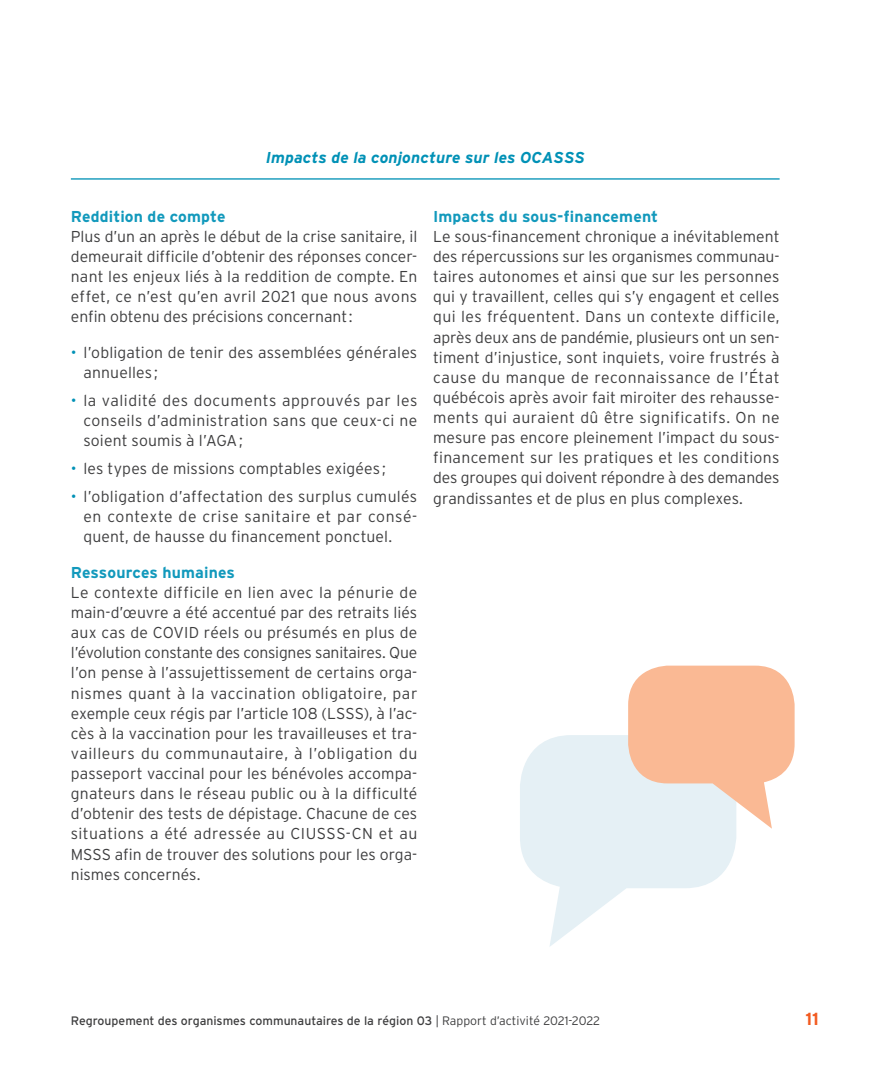
<style>
.page{position:relative;width:882px;height:1071px;background:#fff}
.page>*{position:absolute;margin:0;border:0;box-sizing:border-box;transform-origin:0 0}
.t1{font:700 17.5px "Interstate";color:#f25b21}
.Txt_courant{font:300 15.75px/20.1px "Interstate";letter-spacing:.005em;color:#3e3e3f;text-align:justify}
.Intertitre{font:700 15.75px "Interstate";letter-spacing:.01em;color:#1299bc}
.Titre___Mandats{font:italic 700 15.75px "Interstate";letter-spacing:.01em;color:#0091b6}
.t2{font:12.25px "Interstate";color:#3e3e3f}
.s1{color:#0091b6}
.s2{font-weight:300}
</style>
<div class="page">
<svg style="left:520px;top:735px;width:216px;height:212px;fill:#e5f0f5"></svg>
<svg style="left:628px;top:666px;width:167px;height:163px;background:#f6cab0"></svg>
<hr style="left:71px;top:178px;width:709px;height:2px;background:#0091b6">
<p class="Titre___Mandats" style="left:266px;top:148px;width:321px">Impacts de la conjoncture sur les OCASSS</p>
<p class="Intertitre" style="left:71px;top:207px;width:156px">Reddition de compte</p>
<p class="Txt_courant" style="left:71px;top:226px;width:348px">Plus d’un an après le début de la crise sanitaire, il demeurait difficile d’obtenir des réponses concer&shy;nant les enjeux liés à la reddition de compte. En effet, ce n’est qu’en avril 2021 que nous avons enfin obtenu des précisions concernant:</p>
<p class="Txt_courant" style="left:83px;top:343px;width:335px;text-indent:-13px"><span class="s1">•</span> l’obligation de tenir des assemblées générales annuelles ;</p>
<p class="Txt_courant" style="left:83px;top:390px;width:335px;text-indent:-13px"><span class="s1">•</span> la validité des documents approuvés par les conseils d’administration sans que ceux-ci ne soient soumis à l’AGA;</p>
<p class="Txt_courant" style="left:71px;top:458px;width:317px"><span class="s1">•</span> les types de missions comptables exigées ;</p>
<p class="Txt_courant" style="left:83px;top:486px;width:335px;text-indent:-13px"><span class="s1">•</span> l’obligation d’affectation des surplus cumulés en contexte de crise sanitaire et par consé&shy;quent, de hausse du financement ponctuel.</p>
<p class="Intertitre" style="left:71px;top:563px;width:166px">Ressources humaines</p>
<p class="Txt_courant" style="left:71px;top:582px;width:348px">Le contexte difficile en lien avec la pénurie de main-d’œuvre a été accentué par des retraits liés aux cas de COVID réels ou présumés en plus de l’évolution constante des consignes sanitaires. Que l’on pense à l’assujettissement de certains orga&shy;nismes quant à la vaccination obligatoire, par exemple ceux régis par l’article 108 (LSSS), à l’ac&shy;cès à la vaccination pour les travailleuses et tra&shy;vailleurs du communautaire, à l’obligation du passeport vaccinal pour les bénévoles accompa&shy;gnateurs dans le réseau public ou à la difficulté d’obtenir des tests de dépistage. Chacune de ces situations a été adressée au CIUSSS-CN et au MSSS afin de trouver des solutions pour les orga&shy;nismes concernés.</p>
<p class="Intertitre" style="left:433px;top:207px;width:227px">Impacts du sous-financement</p>
<p class="Txt_courant" style="left:433px;top:226px;width:348px">Le sous-financement chronique a inévitablement des répercussions sur les organismes communau&shy;taires autonomes et ainsi que sur les personnes qui y travaillent, celles qui s’y engagent et celles qui les fréquentent. Dans un contexte difficile, après deux ans de pandémie, plusieurs ont un sen&shy;timent d’injustice, sont inquiets, voire frustrés à cause du manque de reconnaissance de l’État québécois après avoir fait miroiter des rehausse&shy;ments qui auraient dû être significatifs. On ne mesure pas encore pleinement l’impact du sous&shy;financement sur les pratiques et les conditions des groupes qui doivent répondre à des demandes grandissantes et de plus en plus complexes.</p>
<p class="t2" style="left:71px;top:1014px;width:531px">Regroupement des organismes communautaires de la région 03 <span class="s2">| Rapport d’activité 2021-2022</span></p>
<p class="t1" style="left:806px;top:1009px;width:15px">11</p>
</div>
